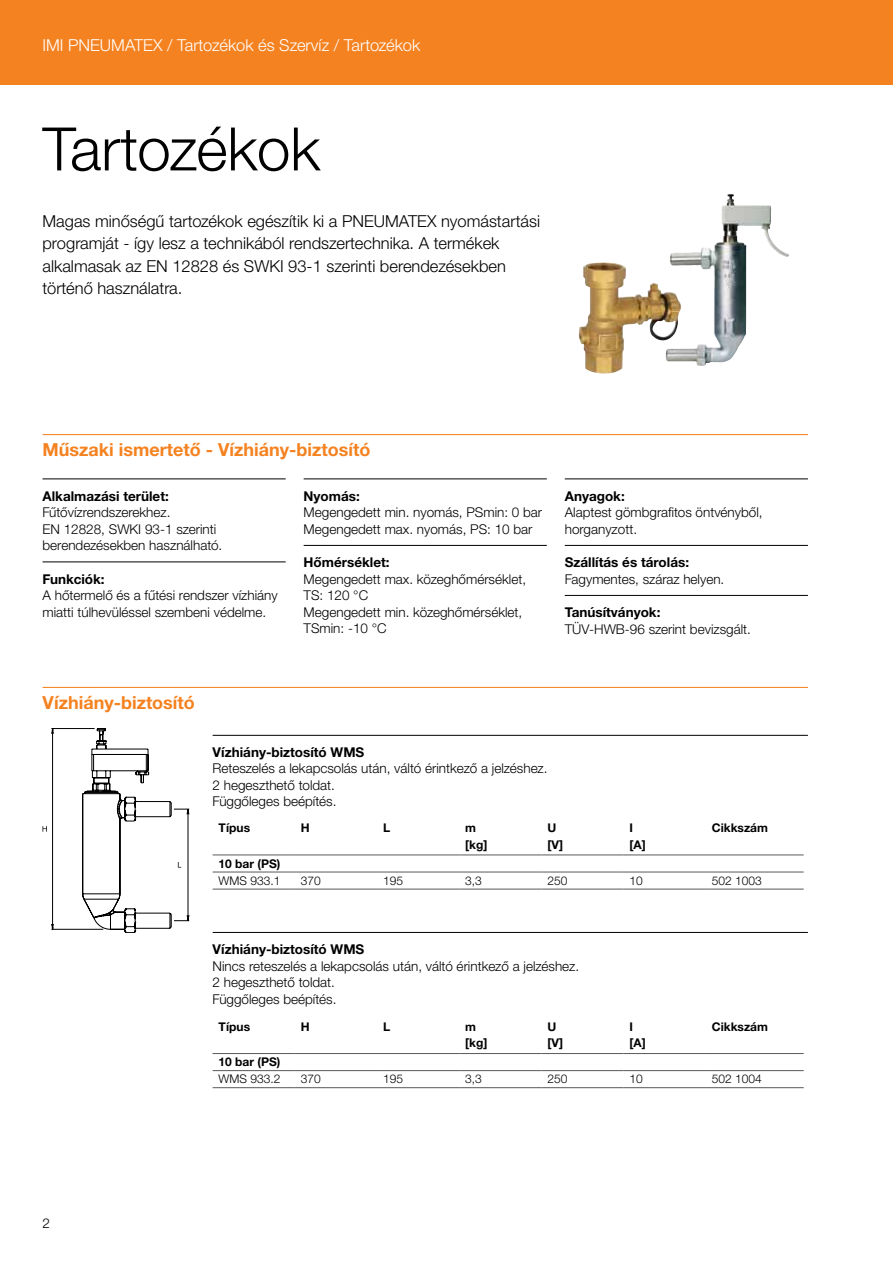
<style>
.page{position:relative;width:893px;height:1263px;background:#fff}
.page>*{position:absolute;margin:0;border:0;box-sizing:border-box;transform-origin:0 0}
.t1{font:300 60px "Helvetica Neue LTW1 G";letter-spacing:-.01em;color:#000}
.t2{font:700 18px "Helvetica Neue LTW1 G";color:#f58220}
.t3{font:300 16.5px/22.5px "Helvetica Neue LTW1 G";color:#000}
.t4{font:300 16.5px "Helvetica Neue LTW1 G";color:#fff}
.t5{font:300 13.5px/16.5px "Helvetica Neue LTW1 G";color:#000}
.t6{font:700 13.5px "Helvetica Neue LTW1 G";color:#000}
.t7{font:700 12px/16.5px "Helvetica Neue LTW1 G";color:#000}
.t8{font:300 12px "Helvetica Neue LTW1 G";color:#000}
</style>
<div class="page">
<div style="left:0;top:0;width:893px;height:85px;background:#f58220"></div>
<hr style="left:43px;top:434px;width:765px;height:1px;background:#f58220">
<hr style="left:43px;top:478px;width:243px;height:1px;background:#000">
<hr style="left:43px;top:561px;width:243px;height:1px;background:#000">
<hr style="left:304px;top:478px;width:243px;height:1px;background:#000">
<hr style="left:304px;top:545px;width:243px;height:1px;background:#000">
<hr style="left:565px;top:478px;width:243px;height:1px;background:#000">
<hr style="left:565px;top:545px;width:243px;height:1px;background:#000">
<hr style="left:565px;top:595px;width:243px;height:1px;background:#000">
<hr style="left:43px;top:687px;width:765px;height:1px;background:#f58220">
<hr style="left:213px;top:735px;width:595px;height:1px;background:#000">
<hr style="left:213px;top:932px;width:595px;height:1px;background:#000">
<hr style="left:213px;top:854px;width:82px;height:1px;background:#58595b">
<hr style="left:295px;top:854px;width:82px;height:1px;background:#58595b">
<hr style="left:377px;top:854px;width:82px;height:1px;background:#58595b">
<hr style="left:459px;top:854px;width:82px;height:1px;background:#58595b">
<hr style="left:541px;top:854px;width:83px;height:1px;background:#58595b">
<hr style="left:624px;top:854px;width:82px;height:1px;background:#58595b">
<hr style="left:706px;top:854px;width:98px;height:1px;background:#58595b">
<hr style="left:213px;top:872px;width:82px;height:1px;background:#58595b">
<hr style="left:295px;top:872px;width:82px;height:1px;background:#58595b">
<hr style="left:377px;top:872px;width:82px;height:1px;background:#58595b">
<hr style="left:459px;top:872px;width:82px;height:1px;background:#58595b">
<hr style="left:541px;top:872px;width:83px;height:1px;background:#58595b">
<hr style="left:624px;top:872px;width:82px;height:1px;background:#58595b">
<hr style="left:706px;top:872px;width:98px;height:1px;background:#58595b">
<hr style="left:213px;top:889px;width:82px;height:1px;background:#58595b">
<hr style="left:295px;top:889px;width:82px;height:1px;background:#58595b">
<hr style="left:377px;top:889px;width:82px;height:1px;background:#58595b">
<hr style="left:459px;top:889px;width:82px;height:1px;background:#58595b">
<hr style="left:541px;top:889px;width:83px;height:1px;background:#58595b">
<hr style="left:624px;top:889px;width:82px;height:1px;background:#58595b">
<hr style="left:706px;top:889px;width:98px;height:1px;background:#58595b">
<hr style="left:213px;top:1053px;width:82px;height:1px;background:#58595b">
<hr style="left:295px;top:1053px;width:82px;height:1px;background:#58595b">
<hr style="left:377px;top:1053px;width:82px;height:1px;background:#58595b">
<hr style="left:459px;top:1053px;width:82px;height:1px;background:#58595b">
<hr style="left:541px;top:1053px;width:83px;height:1px;background:#58595b">
<hr style="left:624px;top:1053px;width:82px;height:1px;background:#58595b">
<hr style="left:706px;top:1053px;width:98px;height:1px;background:#58595b">
<hr style="left:213px;top:1070px;width:82px;height:1px;background:#58595b">
<hr style="left:295px;top:1070px;width:82px;height:1px;background:#58595b">
<hr style="left:377px;top:1070px;width:82px;height:1px;background:#58595b">
<hr style="left:459px;top:1070px;width:82px;height:1px;background:#58595b">
<hr style="left:541px;top:1070px;width:83px;height:1px;background:#58595b">
<hr style="left:624px;top:1070px;width:82px;height:1px;background:#58595b">
<hr style="left:706px;top:1070px;width:98px;height:1px;background:#58595b">
<hr style="left:213px;top:1087px;width:82px;height:1px;background:#58595b">
<hr style="left:295px;top:1087px;width:82px;height:1px;background:#58595b">
<hr style="left:377px;top:1087px;width:82px;height:1px;background:#58595b">
<hr style="left:459px;top:1087px;width:82px;height:1px;background:#58595b">
<hr style="left:541px;top:1087px;width:83px;height:1px;background:#58595b">
<hr style="left:624px;top:1087px;width:82px;height:1px;background:#58595b">
<hr style="left:706px;top:1087px;width:98px;height:1px;background:#58595b">
<hr style="left:52px;top:728px;width:1px;height:201px;background:#000">
<hr style="left:51px;top:728px;width:44px;height:1px;background:#000">
<hr style="left:51px;top:929px;width:52px;height:1px;background:#000">
<svg style="left:43px;top:826px;width:4px;height:6px"></svg>
<svg style="left:82px;top:728px;width:108px;height:205px"></svg>
<img style="left:665px;top:194px;width:124px;height:172px">
<p class="t4" style="left:43px;top:35px;width:379px">IMI PNEUMATEX / Tartozékok és Szervíz / Tartozékok</p>
<h1 class="t1" style="left:43px;top:112px;width:279px">Tartozékok</h1>
<p class="t3" style="left:43px;top:210px;width:499px">Magas minőségű tartozékok egészítik ki a PNEUMATEX nyomástartási programját - így lesz a technikából rendszertechnika. A termékek alkalmasak az EN 12828 és SWKI 93-1 szerinti berendezésekben történő használatra.</p>
<h2 class="t2" style="left:43px;top:439px;width:329px">Műszaki ismertető - Vízhiány-biztosító</h2>
<p class="t6" style="left:43px;top:487px;width:128px">Alkalmazási terület:</p>
<p class="t5" style="left:43px;top:504px;width:181px">Fűtővízrendszerekhez.<br>EN 12828, SWKI 93-1 szerinti berendezésekben használható.</p>
<p class="t6" style="left:43px;top:570px;width:64px">Funkciók:</p>
<p class="t5" style="left:43px;top:587px;width:237px">A hőtermelő és a fűtési rendszer vízhiány miatti túlhevüléssel szembeni védelme.</p>
<p class="t6" style="left:304px;top:487px;width:58px">Nyomás:</p>
<p class="t5" style="left:304px;top:504px;width:240px">Megengedett min. nyomás, PSmin: 0 bar<br>Megengedett max. nyomás, PS: 10 bar</p>
<p class="t6" style="left:304px;top:554px;width:87px">Hőmérséklet:</p>
<p class="t5" style="left:304px;top:570px;width:224px">Megengedett max. közeghőmérséklet,<br>TS: 120 °C<br>Megengedett min. közeghőmérséklet,<br>TSmin: -10 °C</p>
<p class="t6" style="left:565px;top:487px;width:62px">Anyagok:</p>
<p class="t5" style="left:565px;top:504px;width:199px">Alaptest gömbgrafitos öntvényből, horganyzott.</p>
<p class="t6" style="left:565px;top:554px;width:126px">Szállítás és tárolás:</p>
<p class="t5" style="left:565px;top:570px;width:161px">Fagymentes, száraz helyen.</p>
<p class="t6" style="left:565px;top:604px;width:97px">Tanúsítványok:</p>
<p class="t5" style="left:565px;top:620px;width:188px">TÜV-HWB-96 szerint bevizsgált.</p>
<h2 class="t2" style="left:43px;top:692px;width:154px">Vízhiány-biztosító</h2>
<p class="t6" style="left:213px;top:744px;width:153px">Vízhiány-biztosító WMS</p>
<p class="t5" style="left:213px;top:760px;width:336px">Reteszelés a lekapcsolás után, váltó érintkező a jelzéshez.<br>2 hegeszthető toldat.<br>Függőleges beépítés.</p>
<p class="t7" style="left:219px;top:819px;width:33px">Típus</p>
<p class="t7" style="left:301px;top:819px;width:10px">H</p>
<p class="t7" style="left:383px;top:819px;width:9px">L</p>
<p class="t7" style="left:465px;top:819px;width:24px">m [kg]</p>
<p class="t7" style="left:547px;top:819px;width:17px">U [V]</p>
<p class="t7" style="left:630px;top:819px;width:18px">I [A]</p>
<p class="t7" style="left:712px;top:819px;width:58px">Cikkszám</p>
<p class="t7" style="left:219px;top:855px;width:63px">10 bar (PS)</p>
<p class="t8" style="left:219px;top:873px;width:63px">WMS 933.1</p>
<p class="t8" style="left:301px;top:873px;width:22px">370</p>
<p class="t8" style="left:383px;top:873px;width:22px">195</p>
<p class="t8" style="left:465px;top:873px;width:18px">3,3</p>
<p class="t8" style="left:547px;top:873px;width:22px">250</p>
<p class="t8" style="left:630px;top:873px;width:15px">10</p>
<p class="t8" style="left:712px;top:873px;width:52px">502 1003</p>
<p class="t5" style="left:43px;top:1215px;width:9px">2</p>
<p class="t6" style="left:213px;top:941px;width:153px">Vízhiány-biztosító WMS</p>
<p class="t5" style="left:213px;top:957px;width:368px">Nincs reteszelés a lekapcsolás után, váltó érintkező a jelzéshez.<br>2 hegeszthető toldat.<br>Függőleges beépítés.</p>
<p class="t7" style="left:219px;top:1018px;width:33px">Típus</p>
<p class="t7" style="left:301px;top:1018px;width:10px">H</p>
<p class="t7" style="left:383px;top:1018px;width:9px">L</p>
<p class="t7" style="left:465px;top:1018px;width:24px">m [kg]</p>
<p class="t7" style="left:547px;top:1018px;width:17px">U [V]</p>
<p class="t7" style="left:630px;top:1018px;width:18px">I [A]</p>
<p class="t7" style="left:712px;top:1018px;width:58px">Cikkszám</p>
<p class="t7" style="left:219px;top:1054px;width:63px">10 bar (PS)</p>
<p class="t8" style="left:219px;top:1072px;width:63px">WMS 933.2</p>
<p class="t8" style="left:301px;top:1072px;width:22px">370</p>
<p class="t8" style="left:383px;top:1072px;width:22px">195</p>
<p class="t8" style="left:465px;top:1072px;width:18px">3,3</p>
<p class="t8" style="left:547px;top:1072px;width:22px">250</p>
<p class="t8" style="left:630px;top:1072px;width:15px">10</p>
<p class="t8" style="left:712px;top:1072px;width:52px">502 1004</p>
</div>
